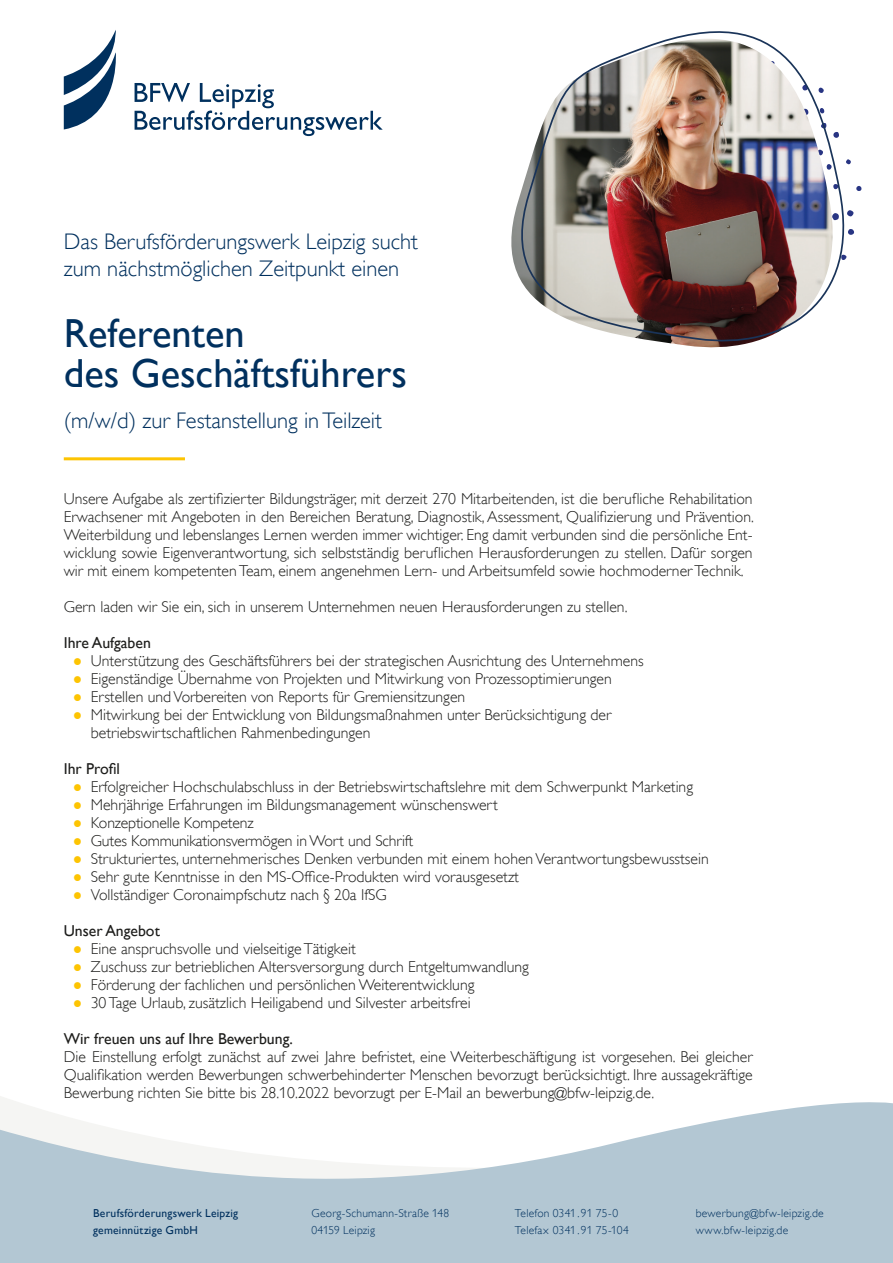
<style>
.page{position:relative;width:893px;height:1263px;background:#fff}
.page>*{position:absolute;margin:0;border:0;box-sizing:border-box;transform-origin:0 0}
.headline_01{font:40.5px "Gill Sans Alt One WGL";color:#00305e}
.headline_01-2{font:22.5px/27px "Gill Sans Alt One WGL Light";color:#00305e}
.fließtext{font:15.75px/18px "Gill Sans Alt One WGL Light";color:#1d1d1b;text-align:justify}
.subline_02{font:15.75px "Gill Sans Alt One WGL";color:#1d1d1b}
.gill_8pt_Abstand_nac{font:11.55px/16.5px "Gill Sans Alt One WGL Light";letter-spacing:.02em;color:#00305e}
.gill_8pt_Abstand_nac-2{font:11.55px/16.5px "Gill Sans Alt One WGL";letter-spacing:.02em;color:#00305e}
.s1{color:#fdc402}
</style>
<div class="page">
<svg style="left:0;top:1096px;width:893px;height:167px;fill:#b3c7d3"></svg>
<img style="left:511px;top:31px;width:351px;height:317px">
<hr style="left:64px;top:457px;width:121px;height:3px;background:#fdc402">
<svg style="left:64px;top:30px;width:52px;height:100px"></svg>
<svg style="left:135px;top:83px;width:248px;height:53px"></svg>
<p class="headline_01-2" style="left:64px;top:228px;width:356px">Das Berufsförderungswerk Leipzig sucht zum nächstmöglichen Zeitpunkt einen</p>
<p class="headline_01" style="left:64px;top:305px;width:183px">Referenten</p>
<p class="headline_01" style="left:64px;top:346px;width:345px">des Geschäftsführers</p>
<p class="headline_01-2" style="left:64px;top:407px;width:320px">(m/w/d) zur Festanstellung in Teilzeit</p>
<p class="fließtext" style="left:64px;top:490px;width:692px">Unsere Aufgabe als zertifizierter Bildungsträger, mit derzeit 270 Mitarbeitenden, ist die berufliche Rehabilitation Erwachsener mit Angeboten in den Bereichen Beratung, Diagnostik, Assessment, Qualifizierung und Prävention.<br>Weiterbildung und lebenslanges Lernen werden immer wichtiger. Eng damit verbunden sind die persönliche Ent&shy;wicklung sowie Eigenverantwortung, sich selbstständig beruflichen Herausforderungen zu stellen. Dafür sorgen wir mit einem kompetenten Team, einem angenehmen Lern- und Arbeitsumfeld sowie hochmoderner Technik.</p>
<p class="fließtext" style="left:64px;top:598px;width:565px">Gern laden wir Sie ein, sich in unserem Unternehmen neuen Herausforderungen zu stellen.</p>
<p class="subline_02" style="left:64px;top:632px;width:89px">Ihre Aufgaben</p>
<p class="fließtext" style="left:73px;top:652px;width:572px"><span class="s1">●</span> Unterstützung des Geschäftsführers bei der strategischen Ausrichtung des Unternehmens</p>
<p class="fließtext" style="left:73px;top:670px;width:541px"><span class="s1">●</span> Eigenständige Übernahme von Projekten und Mitwirkung von Prozessoptimierungen</p>
<p class="fließtext" style="left:73px;top:688px;width:394px"><span class="s1">●</span> Erstellen und Vorbereiten von Reports für Gremiensitzungen</p>
<p class="fließtext" style="left:91px;top:706px;width:522px;text-indent:-18px"><span class="s1">●</span> Mitwirkung bei der Entwicklung von Bildungsmaßnahmen unter Berücksichtigung der betriebswirtschaftlichen Rahmenbedingungen</p>
<p class="subline_02" style="left:64px;top:758px;width:58px">Ihr Profil</p>
<p class="fließtext" style="left:73px;top:778px;width:622px"><span class="s1">●</span> Erfolgreicher Hochschulabschluss in der Betriebswirtschaftslehre mit dem Schwerpunkt Marketing</p>
<p class="fließtext" style="left:73px;top:796px;width:426px"><span class="s1">●</span> Mehrjährige Erfahrungen im Bildungsmanagement wünschenswert</p>
<p class="fließtext" style="left:73px;top:814px;width:182px"><span class="s1">●</span> Konzeptionelle Kompetenz</p>
<p class="fließtext" style="left:73px;top:832px;width:342px"><span class="s1">●</span> Gutes Kommunikationsvermögen in Wort und Schrift</p>
<p class="fließtext" style="left:73px;top:850px;width:637px"><span class="s1">●</span> Strukturiertes, unternehmerisches Denken verbunden mit einem hohen Verantwortungsbewusstsein</p>
<p class="fließtext" style="left:73px;top:868px;width:448px"><span class="s1">●</span> Sehr gute Kenntnisse in den MS-Office-Produkten wird vorausgesetzt</p>
<p class="fließtext" style="left:73px;top:886px;width:316px"><span class="s1">●</span> Vollständiger Coronaimpfschutz nach § 20a IfSG</p>
<p class="subline_02" style="left:64px;top:920px;width:98px">Unser Angebot</p>
<p class="fließtext" style="left:73px;top:940px;width:284px"><span class="s1">●</span> Eine anspruchsvolle und vielseitige Tätigkeit</p>
<p class="fließtext" style="left:73px;top:958px;width:458px"><span class="s1">●</span> Zuschuss zur betrieblichen Altersversorgung durch Entgeltumwandlung</p>
<p class="fließtext" style="left:73px;top:976px;width:403px"><span class="s1">●</span> Förderung der fachlichen und persönlichen Weiterentwicklung</p>
<p class="fließtext" style="left:73px;top:994px;width:399px"><span class="s1">●</span> 30 Tage Urlaub, zusätzlich Heiligabend und Silvester arbeitsfrei</p>
<p class="subline_02" style="left:64px;top:1028px;width:231px">Wir freuen uns auf Ihre Bewerbung.</p>
<p class="fließtext" style="left:64px;top:1048px;width:690px">Die Einstellung erfolgt zunächst auf zwei Jahre befristet, eine Weiterbeschäftigung ist vorgesehen. Bei gleicher Qualifikation werden Bewerbungen schwerbehinderter Menschen bevorzugt berücksichtigt. Ihre aussagekräftige Bewerbung richten Sie bitte bis 28.10.2022 bevorzugt per E-Mail an bewerbung@bfw-leipzig.de.</p>
<p class="gill_8pt_Abstand_nac-2" style="left:93px;top:1205px;width:146px">Berufsförderungswerk Leipzig gemeinnützige GmbH</p>
<p class="gill_8pt_Abstand_nac" style="left:311px;top:1205px;width:140px">Georg-Schumann-Straße 148<br>04159 Leipzig</p>
<p class="gill_8pt_Abstand_nac" style="left:515px;top:1205px;width:116px">Telefon 0341.91 75-0<br>Telefax 0341.91 75-104</p>
<p class="gill_8pt_Abstand_nac" style="left:696px;top:1205px;width:130px">bewerbung@bfw-leipzig.de www.bfw-leipzig.de</p>
</div>
